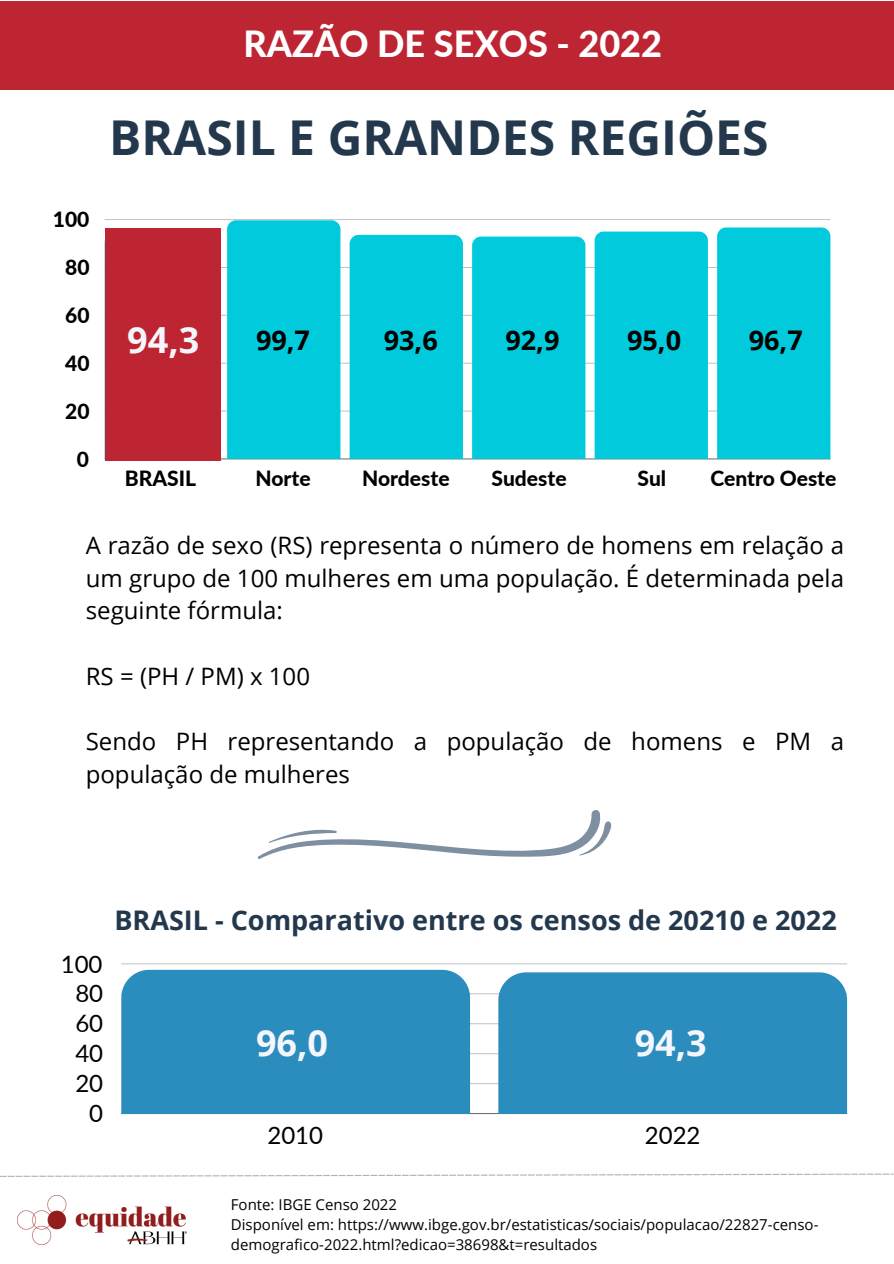
<style>
.page{position:relative;width:894px;height:1264px;background:#fff}
.page>*{position:absolute;margin:0;border:0;box-sizing:border-box;transform-origin:0 0}
.t1{font:700 48px "Open Sans";color:#24384d}
.t2{font:800 36px "Lato";color:#fff}
.t3{font:700 36px "Open Sans";color:#f4f6fc}
.t4{font:700 27px "Open Sans";color:#24384d}
.t5{font:700 27px "Open Sans";color:#000}
.t6{font:24px/32.7px "Open Sans";color:#000;text-align:justify}
.t7{font:24px "Lato";color:#000}
.t8{font:800 21px "Lato";color:#000}
.t9{font:15px/20.2px "Open Sans";color:#000}
</style>
<div class="page">
<div style="left:0;top:1px;width:893px;height:88px;background:#be2533"></div>
<svg style="left:0;top:1173px;width:893px;height:3px"></svg>
<img style="left:17px;top:1195px;width:169px;height:49px">
<hr style="left:105px;top:458px;width:725px;height:1px;background:#000;opacity:.6">
<hr style="left:105px;top:411px;width:725px;height:1px;background:#000;opacity:.25">
<hr style="left:105px;top:363px;width:725px;height:1px;background:#000;opacity:.25">
<hr style="left:105px;top:315px;width:725px;height:1px;background:#000;opacity:.25">
<hr style="left:105px;top:267px;width:725px;height:1px;background:#000;opacity:.25">
<hr style="left:105px;top:219px;width:725px;height:1px;background:#c5c5c5">
<div style="left:227px;top:220px;width:113px;height:239px;background:#00cadc"></div>
<div style="left:349px;top:235px;width:114px;height:224px;background:#00cadc"></div>
<div style="left:472px;top:236px;width:113px;height:223px;background:#00cadc"></div>
<div style="left:594px;top:231px;width:113px;height:228px;background:#00cadc"></div>
<div style="left:717px;top:227px;width:113px;height:232px;background:#00cadc"></div>
<div style="left:106px;top:228px;width:115px;height:232px;background:#be2533"></div>
<hr style="left:121px;top:1113px;width:725px;height:1px;background:#2b8dbd">
<hr style="left:121px;top:1083px;width:725px;height:1px;background:#c8c8c8">
<hr style="left:121px;top:1053px;width:725px;height:1px;background:#cbcbcb">
<hr style="left:121px;top:1023px;width:725px;height:1px;background:#cfcfcf">
<hr style="left:121px;top:993px;width:725px;height:1px;background:#d2d2d2">
<hr style="left:121px;top:963px;width:725px;height:1px;background:#d6d6d6">
<div style="left:121px;top:969px;width:349px;height:144px;background:#2b8dbd"></div>
<div style="left:498px;top:972px;width:348px;height:141px;background:#2b8dbd"></div>
<svg style="left:257px;top:810px;width:355px;height:49px"></svg>
<h4 class="t2" style="left:243px;top:21px;width:420px">RAZÃO DE SEXOS - 2022</h4>
<p class="t8" style="left:53px;top:206px;width:38px">100</p>
<p class="t8" style="left:65px;top:254px;width:26px">80</p>
<p class="t8" style="left:65px;top:302px;width:26px">60</p>
<p class="t8" style="left:65px;top:350px;width:26px">40</p>
<p class="t8" style="left:65px;top:398px;width:26px">20</p>
<p class="t8" style="left:77px;top:446px;width:14px">0</p>
<h4 class="t1" style="left:109px;top:104px;width:660px">BRASIL E GRANDES REGIÕES</h4>
<h5 class="t3" style="left:127px;top:314px;width:74px">94,3</h5>
<h5 class="t5" style="left:256px;top:321px;width:56px">99,7</h5>
<h5 class="t5" style="left:383px;top:321px;width:56px">93,6</h5>
<p class="t5" style="left:505px;top:321px;width:55px">92,9</p>
<h4 class="t5" style="left:627px;top:321px;width:55px">95,0</h4>
<h3 class="t5" style="left:748px;top:321px;width:55px">96,7</h3>
<p class="t8" style="left:125px;top:465px;width:73px">BRASIL</p>
<p class="t8" style="left:255px;top:465px;width:57px">Norte</p>
<p class="t8" style="left:362px;top:465px;width:89px">Nordeste</p>
<p class="t8" style="left:491px;top:465px;width:76px">Sudeste</p>
<p class="t8" style="left:637px;top:465px;width:30px">Sul</p>
<p class="t8" style="left:710px;top:465px;width:127px">Centro Oeste</p>
<h1 class="t6" style="left:86px;top:528px;width:759px">A razão de sexo (RS) representa o número de homens em relação a um grupo de 100 mulheres em uma população. É determinada pela seguinte fórmula:</h1>
<h3 class="t6" style="left:86px;top:659px;width:226px">RS = (PH / PM) x 100</h3>
<h4 class="t6" style="left:86px;top:724px;width:759px">Sendo PH representando a população de homens e PM a população de mulheres</h4>
<p class="t7" style="left:61px;top:948px;width:43px">100</p>
<p class="t7" style="left:75px;top:978px;width:29px">80</p>
<p class="t7" style="left:75px;top:1008px;width:29px">60</p>
<p class="t7" style="left:75px;top:1038px;width:29px">40</p>
<p class="t7" style="left:75px;top:1068px;width:29px">20</p>
<p class="t7" style="left:89px;top:1098px;width:15px">0</p>
<p class="t4" style="left:114px;top:901px;width:723px">BRASIL - Comparativo entre os censos de 20210 e 2022</p>
<h3 class="t3" style="left:256px;top:1017px;width:73px">96,0</h3>
<p class="t3" style="left:634px;top:1017px;width:74px">94,3</p>
<p class="t7" style="left:267px;top:1120px;width:57px">2010</p>
<p class="t7" style="left:644px;top:1120px;width:57px">2022</p>
<h4 class="t9" style="left:231px;top:1193px;width:168px">Fonte: IBGE Censo 2022</h4>
<h4 class="t9" style="left:231px;top:1213px;width:589px">Disponível em: https://www.ibge.gov.br/estatisticas/sociais/populacao/22827-censo&shy;demografico-2022.html?edicao=38698&amp;t=resultados</h4>
</div>
